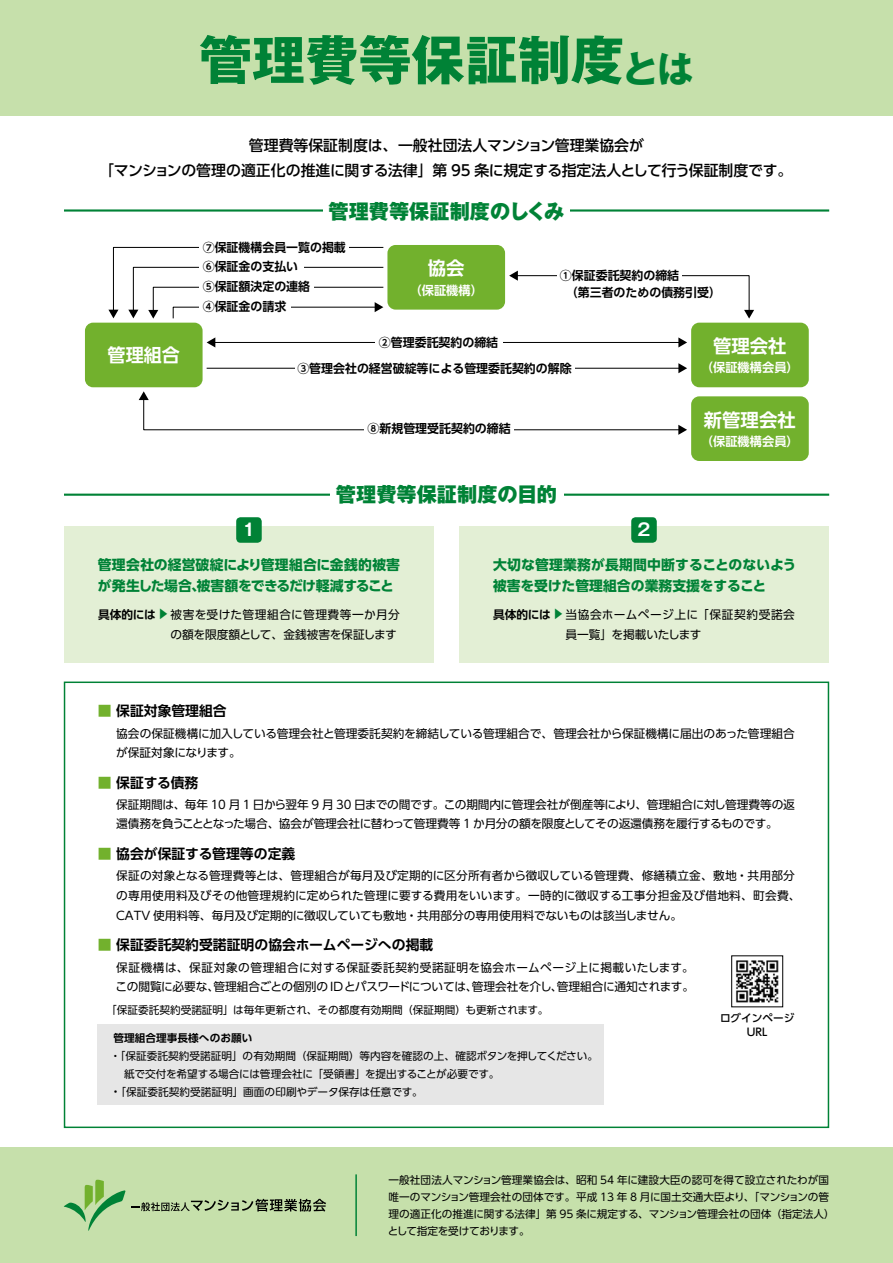
<style>
.page{position:relative;width:893px;height:1263px;background:#fff}
.page>*{position:absolute;margin:0;border:0;box-sizing:border-box;transform-origin:0 0}
.t1{font:700 53.1px "Gothic MB101 Pr 6 N";color:#008236}
.t2{font:800 20.25px "Gothic MB101 Pr 6 N";color:#008236}
.t3{font:700 18.45px "UD Shin Go Pr 6 N De";color:#fff}
.t4{font:700 16.95px "Gothic MB101 Pr 6 N De";color:#fff}
.t5{font:500 14.85px/24.5px "UD Shin Go Pr 6 N";color:#000;text-align:center}
.t6{font:700 13.8px/21.3px "UD Shin Go Pr 6 N";color:#008236}
.t7{font:700 13.8px "UD Shin Go Pr 6 N De";color:#000}
.t8{font:700 12.3px "UD Shin Go Pr 6 N De";color:#fff}
.t9{font:700 12.15px/17.1px "UD Shin Go Pr 6 N De";color:#000}
.t10{font:11.7px/19.6px "UD Shin Go Pr 6 N";color:#000}
.t11{font:11.7px/19.2px "UD Shin Go Pr 6 N";letter-spacing:-.025em;color:#000}
.t12{font:11.7px/19.2px "UD Shin Go Pr 6 N";letter-spacing:.025em;color:#000;text-align:right}
.t13{font:11.7px/20.4px "UD Shin Go Pr 6 N";letter-spacing:.02em;color:#000}
.t14{font:11.7px "UD Shin Go Pr 6 N";letter-spacing:-.02em;color:#000}
.t15{font:700 11.7px "UD Shin Go Pr 6 N De";letter-spacing:-.01em;color:#000}
.t16{font:11.7px "UD Shin Go Pr 6 N";color:#008236}
.t17{font:10.65px/17px "UD Shin Go Pr 6 N";color:#000}
.t18{font:700 10.65px "UD Shin Go Pr 6 N De";letter-spacing:.005em;color:#000}
.t19{font:500 10.65px/13.8px "UD Shin Go Pr 6 N";color:#000;text-align:center}
.s1{font-size:37.2px}
.s2{font-family:"UD Shin Go Pr 6 N De";font-weight:700}
.s3{font-family:"UD Shin Go Pr 6 N";font-weight:400;color:#72b12d}
.s4{font-size:11.7px}
</style>
<div class="page">
<div style="left:0;top:0;width:893px;height:116px;background:#c6e0ab"></div>
<hr style="left:64px;top:209px;width:765px;height:3px;background:#008236">
<div style="left:323px;top:196px;width:247px;height:30px;background:#fff"></div>
<svg style="left:509px;top:271px;width:245px;height:48px"></svg>
<hr style="left:214px;top:342px;width:466px;height:1px;background:#000">
<svg style="left:207px;top:337px;width:8px;height:10px"></svg>
<svg style="left:678px;top:337px;width:9px;height:10px"></svg>
<hr style="left:207px;top:368px;width:473px;height:1px;background:#000">
<svg style="left:678px;top:363px;width:9px;height:10px"></svg>
<svg style="left:139px;top:391px;width:548px;height:44px"></svg>
<div style="left:557px;top:268px;width:125px;height:30px;background:#fff"></div>
<div style="left:375px;top:336px;width:127px;height:13px;background:#fff"></div>
<div style="left:295px;top:362px;width:280px;height:12px;background:#fff"></div>
<div style="left:364px;top:423px;width:149px;height:12px;background:#fff"></div>
<div style="left:387px;top:245px;width:118px;height:65px;background:#72b12d;border-radius:8px"></div>
<div style="left:85px;top:323px;width:118px;height:64px;background:#72b12d;border-radius:8px"></div>
<div style="left:691px;top:323px;width:118px;height:64px;background:#72b12d;border-radius:8px"></div>
<div style="left:691px;top:396px;width:118px;height:65px;background:#72b12d;border-radius:8px"></div>
<svg style="left:108px;top:246px;width:276px;height:73px"></svg>
<div style="left:200px;top:280px;width:114px;height:13px;background:#fff"></div>
<div style="left:200px;top:261px;width:104px;height:13px;background:#fff"></div>
<div style="left:200px;top:239px;width:149px;height:16px;background:#fff"></div>
<div style="left:200px;top:300px;width:91px;height:13px;background:#fff"></div>
<div style="left:98px;top:1024px;width:506px;height:81px;background:#e6e6e6"></div>
<img style="left:736px;top:960px;width:43px;height:43px">
<div style="left:731px;top:955px;width:52px;height:52px;border:1px solid #000"></div>
<div style="left:0;top:1147px;width:893px;height:116px;background:#c6e0ab"></div>
<svg style="left:63px;top:1179px;width:263px;height:52px"></svg>
<hr style="left:355px;top:1174px;width:2px;height:62px;background:#008236">
<hr style="left:64px;top:494px;width:765px;height:2px;background:#008236">
<div style="left:330px;top:480px;width:233px;height:29px;background:#fff"></div>
<div style="left:64px;top:526px;width:370px;height:136px;background:#e3efd5"></div>
<div style="left:459px;top:526px;width:370px;height:136px;background:#e3efd5"></div>
<div style="left:236px;top:517px;width:26px;height:26px;background:#008236;border-radius:4px"></div>
<div style="left:631px;top:517px;width:26px;height:26px;background:#008236;border-radius:4px"></div>
<h1 class="t1" style="left:199px;top:16px;width:496px">管理費等保証制度<span class="s1">とは</span></h1>
<h3 class="t5" style="left:99px;top:133px;width:695px">管理費等保証制度は、一般社団法人マンション管理業協会が<br>「マンションの管理の適正化の推進に関する法律」第 95 条に規定する指定法人として行う保証制度です。</h3>
<h2 class="t2" style="left:328px;top:194px;width:238px">管理費等保証制度のしくみ</h2>
<h3 class="t3" style="left:108px;top:340px;width:74px">管理組合</h3>
<p class="t9" style="left:203px;top:239px;width:145px">⑦保証機構会員一覧の掲載</p>
<h3 class="t3" style="left:428px;top:253px;width:38px">協会</h3>
<p class="t8" style="left:409px;top:280px;width:75px">（保証機構(</p>
<p class="t9" style="left:203px;top:258px;width:97px">⑥保証金の支払い</p>
<p class="t9" style="left:560px;top:267px;width:162px">①保証委託契約の締結<br>　（第三者のための債務引受(</p>
<p class="t9" style="left:297px;top:329px;width:276px;line-height:25.7px;text-indent:82px">②管理委託契約の締結<br>③管理会社の経営破綻等による管理委託契約の解除</p>
<p class="t9" style="left:203px;top:278px;width:109px">⑤保証額決定の連絡</p>
<p class="t9" style="left:203px;top:298px;width:85px">④保証金の請求</p>
<h3 class="t3" style="left:713px;top:331px;width:75px">管理会社</h3>
<p class="t8" style="left:701px;top:357px;width:100px">（保証機構会員(</p>
<h3 class="t3" style="left:704px;top:405px;width:93px">新管理会社</h3>
<p class="t8" style="left:701px;top:431px;width:100px">（保証機構会員(</p>
<p class="t9" style="left:368px;top:420px;width:145px">⑧新規管理受託契約の締結</p>
<h3 class="t4" style="left:242px;top:516px;width:14px">1</h3>
<h2 class="t2" style="left:336px;top:478px;width:223px">管理費等保証制度の目的</h2>
<h3 class="t4" style="left:638px;top:516px;width:14px">2</h3>
<p class="t6" style="left:98px;top:554px;width:304px">管理会社の経営破綻により管理組合に金銭的被害が発生した場合被害額をできるだけ軽減すること</p>
<p class="t6" style="left:191px;top:575px;width:15px">、</p>
<p class="t10" style="left:98px;top:603px;width:303px;line-height:20.4px;text-align:right"><span class="s2">具体的には</span> 被害を受けた管理組合に管理費等一か月分の額を限度額として、金銭被害を保証します</p>
<p class="t16" style="left:173px;top:608px;width:13px;rotate:90deg">▲</p>
<p class="t6" style="left:493px;top:554px;width:305px">大切な管理業務が長期間中断することのないよう被害を受けた管理組合の業務支援をすること</p>
<p class="t16" style="left:568px;top:608px;width:13px;rotate:90deg">▲</p>
<p class="t15" style="left:493px;top:604px;width:59px">具体的には</p>
<p class="t13" style="left:565px;top:603px;width:231px">当協会ホームページ上に「保証契約受諾会員一覧」を掲載いたします</p>
<p class="t7" style="left:98px;top:700px;width:130px"><span class="s3">■</span> 保証対象管理組合</p>
<p class="t10" style="left:116px;top:723px;width:680px;line-height:19.2px">協会の保証機構に加入している管理会社と管理委託契約を締結している管理組合で、管理会社から保証機構に届出のあった管理組合が保証対象になります。</p>
<p class="t7" style="left:98px;top:771px;width:102px"><span class="s3">■</span> 保証する債務</p>
<p class="t11" style="left:116px;top:795px;width:680px">保証期間は、毎年 10 月 1 日から翌年 9 月 30 日までの間です。この期間内に管理会社が倒産等により、管理組合に対し管理費等の返還債務を負うこととなった場合、協会が管理会社に替わって管理費等 1 か月分の額を限度としてその返還債務を履行するものです。</p>
<p class="t7" style="left:98px;top:842px;width:199px"><span class="s3">■</span> 協会が保証する管理等の定義</p>
<p class="t10" style="left:116px;top:866px;width:686px">保証の対象となる管理費等とは、管理組合が毎月及び定期的に区分所有者から徴収している管理費、修繕積立金、敷地・共用部分の専用使用料及びその他管理規約に定められた管理に要する費用をいいます。一時的に徴収する工事分担金及び借地料、町会費、<br>CATV 使用料等、毎月及び定期的に徴収していても敷地・共用部分の専用使用料でないものは該当しません。</p>
<p class="t7" style="left:98px;top:934px;width:337px"><span class="s3">■</span> 保証委託契約受諾証明の協会ホームページへの掲載</p>
<p class="t12" style="left:116px;top:957px;width:579px">保証機構は、保証対象の管理組合に対する保証委託契約受諾証明を協会ホームページ上に掲載いたします。管理会社を介し管理組合に通知されます。</p>
<p class="t10" style="left:551px;top:976px;width:13px">、</p>
<p class="t14" style="left:213px;top:977px;width:266px">管理組合ごとの個別の IDとパスワードについては、</p>
<p class="t10" style="left:116px;top:976px;width:105px">この閲覧に必要な、</p>
<p class="t17" style="left:106px;top:1001px;width:444px">「保証委託契約受諾証明」は毎年更新され、その都度有効期間（保証期間）も更新されます。</p>
<p class="t18" style="left:113px;top:1029px;width:140px">管理組合理事長様へのお願い</p>
<p class="t17" style="left:110px;top:1047px;width:489px">・「保証委託契約受諾証明」の有効期間（保証期間）等内容を確認の上、確認ボタンを押してください。</p>
<p class="t17" style="left:113px;top:1065px;width:388px">　紙で交付を希望する場合には管理会社に「受領書」を提出することが必要です。</p>
<p class="t17" style="left:110px;top:1083px;width:314px"><span class="s4">・</span>「保証委託契約受諾証明」画面の印刷やデータ保存は任意です。</p>
<p class="t19" style="left:720px;top:1011px;width:76px">ログインページ<br>URL</p>
<p class="t17" style="left:388px;top:1171px;width:449px">一般社団法人マンション管理業協会は、昭和 54 年に建設大臣の認可を得て設立されたわが国唯一のマンション管理会社の団体です。平成 13 年 8 月に国土交通大臣より、「マンションの管理の適正化の推進に関する法律」第 95 条に規定する、マンション管理会社の団体（指定法人(として指定を受けております。</p>
</div>
